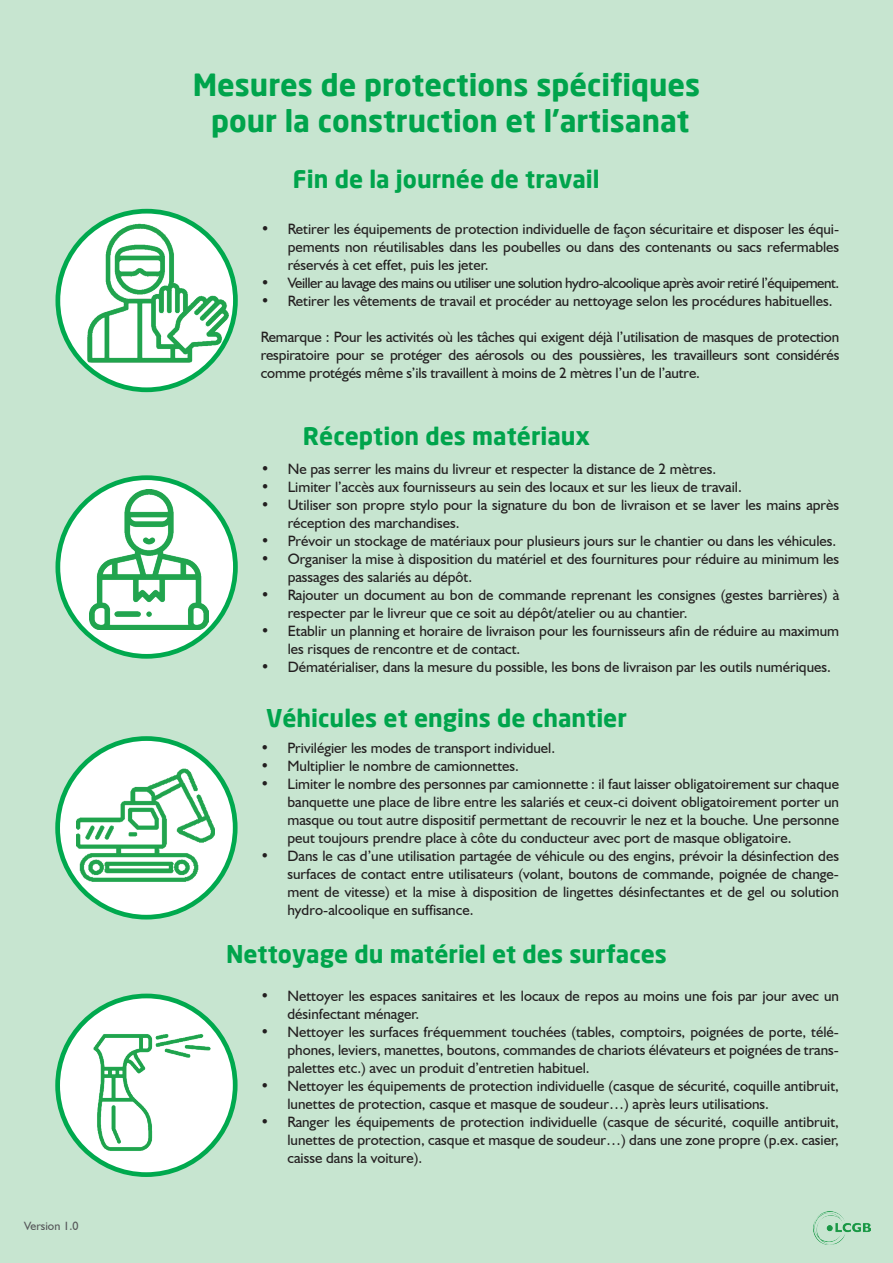
<style>
.page{position:relative;width:893px;height:1263px;background:#c7e5d0}
.page>*{position:absolute;margin:0;border:0;box-sizing:border-box;transform-origin:0 0}
.t1{font:700 30px "Neo Sans";color:#00a44c}
.t2{font:700 24px "Neo Sans";color:#00a44c}
.t3{font:15px/18px "Humanist 521 BT";color:#231f20;text-align:justify}
.t4{font:15px "Humanist 521 BT";letter-spacing:-.03em;color:#231f20}
.t5{font:12px "Humanist 521 BT";color:#57585a}
</style>
<div class="page">
<img style="left:814px;top:1212px;width:56px;height:32px">
<svg style="left:58px;top:211px;width:177px;height:179px"></svg>
<div style="left:55px;top:209px;width:183px;height:183px;border:5px solid #00a94e;border-radius:50%"></div>
<img style="left:84px;top:218px;width:144px;height:144px">
<div style="left:58px;top:478px;width:177px;height:178px;background:#fff;border-radius:50%"></div>
<div style="left:55px;top:475px;width:183px;height:184px;border:5px solid #00a94e;border-radius:50%"></div>
<img style="left:89px;top:489px;width:120px;height:140px">
<svg style="left:58px;top:738px;width:177px;height:179px"></svg>
<div style="left:55px;top:736px;width:183px;height:183px;border:5px solid #00a94e;border-radius:50%"></div>
<img style="left:76px;top:757px;width:139px;height:136px">
<svg style="left:58px;top:996px;width:177px;height:178px"></svg>
<div style="left:55px;top:993px;width:183px;height:184px;border:5px solid #00a94e;border-radius:50%"></div>
<img style="left:65px;top:1011px;width:163px;height:163px">
<p class="t5" style="left:24px;top:1218px;width:56px">Version 1.0</p>
<p class="t1" style="left:193px;top:66px;width:509px">Mesures de protections spécifiques</p>
<p class="t1" style="left:211px;top:102px;width:480px">pour la construction et l’artisanat</p>
<p class="t2" style="left:293px;top:163px;width:308px">Fin de la journée de travail</p>
<p class="t3" style="left:288px;top:220px;width:553px;text-indent:-27px">• Retirer les équipements de protection individuelle de façon sécuritaire et disposer les équi&shy;pements non réutilisables dans les poubelles ou dans des contenants ou sacs refermables réservés à cet effet, puis les jeter.</p>
<p class="t4" style="left:261px;top:274px;width:580px">• Veiller au lavage des mains ou utiliser une solution hydro-alcoolique après avoir retiré l’équipement.</p>
<p class="t3" style="left:261px;top:292px;width:573px">• Retirer les vêtements de travail et procéder au nettoyage selon les procédures habituelles.</p>
<p class="t3" style="left:261px;top:328px;width:580px">Remarque : Pour les activités où les tâches qui exigent déjà l’utilisation de masques de protection respiratoire pour se protéger des aérosols ou des poussières, les travailleurs sont considérés comme protégés même s’ils travaillent à moins de 2 mètres l’un de l’autre.</p>
<p class="t2" style="left:303px;top:421px;width:289px">Réception des matériaux</p>
<p class="t3" style="left:261px;top:459px;width:457px">• Ne pas serrer les mains du livreur et respecter la distance de 2 mètres.</p>
<p class="t3" style="left:261px;top:477px;width:483px">• Limiter l’accès aux fournisseurs au sein des locaux et sur les lieux de travail.</p>
<p class="t3" style="left:288px;top:495px;width:553px;text-indent:-27px">• Utiliser son propre stylo pour la signature du bon de livraison et se laver les mains après réception des marchandises.</p>
<p class="t3" style="left:261px;top:531px;width:577px">• Prévoir un stockage de matériaux pour plusieurs jours sur le chantier ou dans les véhicules.</p>
<p class="t3" style="left:288px;top:549px;width:553px;text-indent:-27px">• Organiser la mise à disposition du matériel et des fournitures pour réduire au minimum les passages des salariés au dépôt.</p>
<p class="t3" style="left:288px;top:585px;width:553px;text-indent:-27px">• Rajouter un document au bon de commande reprenant les consignes (gestes barrières) à respecter par le livreur que ce soit au dépôt/atelier ou au chantier.</p>
<p class="t3" style="left:288px;top:621px;width:553px;text-indent:-27px">• Etablir un planning et horaire de livraison pour les fournisseurs afin de réduire au maximum les risques de rencontre et de contact.</p>
<p class="t3" style="left:261px;top:657px;width:572px">• Dématérialiser, dans la mesure du possible, les bons de livraison par les outils numériques.</p>
<p class="t2" style="left:266px;top:703px;width:362px">Véhicules et engins de chantier</p>
<p class="t3" style="left:260px;top:738px;width:296px">• Privilégier les modes de transport individuel.</p>
<p class="t3" style="left:260px;top:756px;width:260px">• Multiplier le nombre de camionnettes.</p>
<p class="t3" style="left:287px;top:774px;width:553px;text-indent:-27px">• Limiter le nombre des personnes par camionnette : il faut laisser obligatoirement sur chaque banquette une place de libre entre les salariés et ceux-ci doivent obligatoirement porter un masque ou tout autre dispositif permettant de recouvrir le nez et la bouche. Une personne peut toujours prendre place à côte du conducteur avec port de masque obligatoire.</p>
<p class="t3" style="left:287px;top:846px;width:553px;text-indent:-27px">• Dans le cas d’une utilisation partagée de véhicule ou des engins, prévoir la désinfection des surfaces de contact entre utilisateurs (volant, boutons de commande, poignée de change&shy;ment de vitesse) et la mise à disposition de lingettes désinfectantes et de gel ou solution hydro-alcoolique en suffisance.</p>
<p class="t2" style="left:226px;top:939px;width:442px">Nettoyage du matériel et des surfaces</p>
<p class="t3" style="left:287px;top:986px;width:553px;text-indent:-27px">• Nettoyer les espaces sanitaires et les locaux de repos au moins une fois par jour avec un désinfectant ménager.</p>
<p class="t3" style="left:287px;top:1022px;width:553px;text-indent:-27px">• Nettoyer les surfaces fréquemment touchées (tables, comptoirs, poignées de porte, télé&shy;phones, leviers, manettes, boutons, commandes de chariots élévateurs et poignées de trans&shy;palettes etc.) avec un produit d’entretien habituel.</p>
<p class="t3" style="left:287px;top:1076px;width:553px;text-indent:-27px">• Nettoyer les équipements de protection individuelle (casque de sécurité, coquille antibruit, lunettes de protection, casque et masque de soudeur…) après leurs utilisations.</p>
<p class="t3" style="left:287px;top:1112px;width:553px;text-indent:-27px">• Ranger les équipements de protection individuelle (casque de sécurité, coquille antibruit, lunettes de protection, casque et masque de soudeur…) dans une zone propre (p.ex. casier, caisse dans la voiture).</p>
</div>
